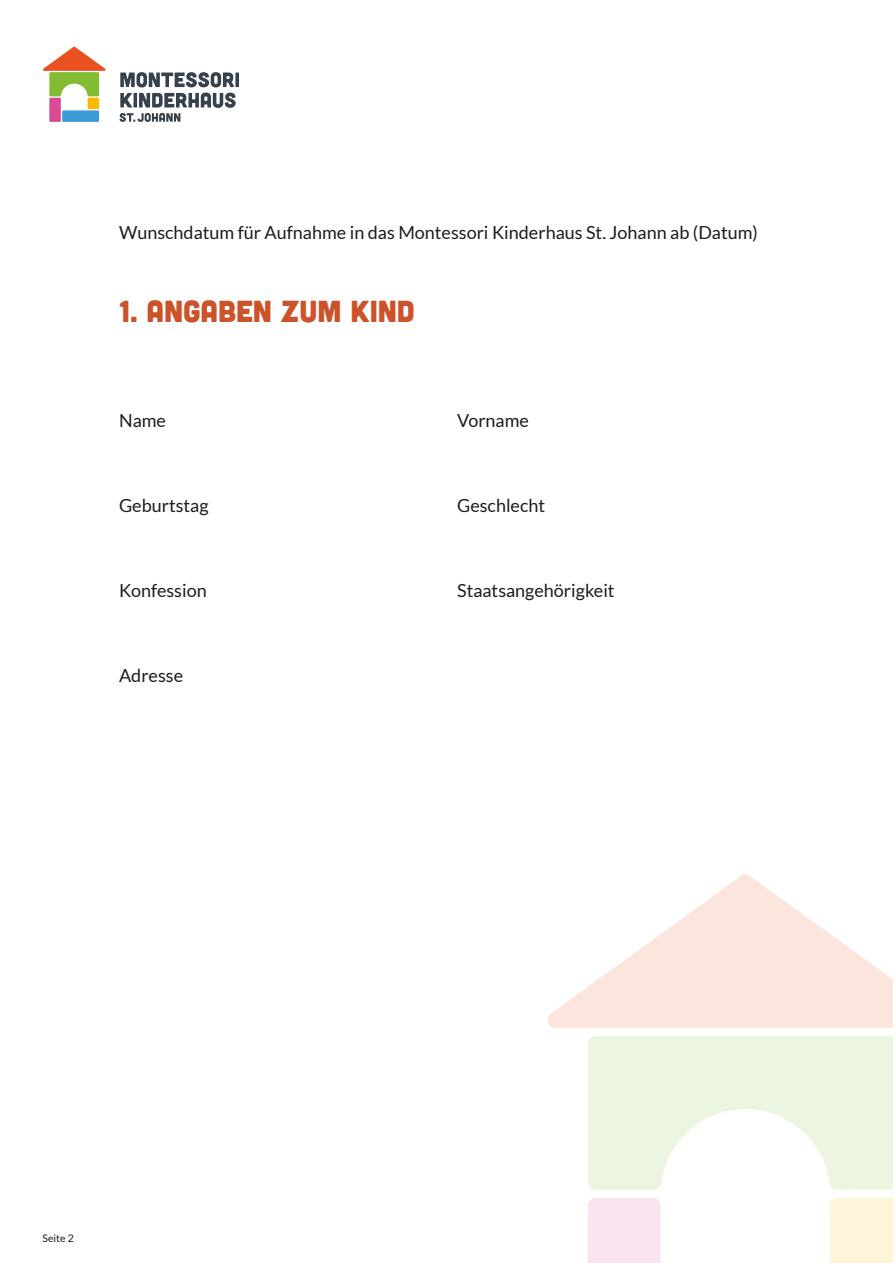
<style>
.page{position:relative;width:893px;height:1263px;background:#fff}
.page>*{position:absolute;margin:0;border:0;box-sizing:border-box;transform-origin:0 0}
.t1{font:30.3px "Cubano";letter-spacing:-.005em;color:#cc5229}
.t2{font:18px "Lato";color:#1d1d1b}
.t3{font:10.5px "Lato";color:#1d1d1b}
</style>
<div class="page">
<div style="left:588px;top:1198px;width:73px;height:65px;background:#f9e4ef"></div>
<div style="left:830px;top:1198px;width:63px;height:65px;background:#fef4d9"></div>
<svg style="left:547px;top:875px;width:346px;height:153px;fill:#fbe5dd"></svg>
<svg style="left:588px;top:1036px;width:305px;height:154px;fill:#ecf5e0"></svg>
<div style="left:49px;top:98px;width:12px;height:24px;background:#da4b95"></div>
<div style="left:88px;top:98px;width:11px;height:11px;background:#fbba00"></div>
<div style="left:62px;top:110px;width:37px;height:12px;background:#3a9bd6"></div>
<svg style="left:43px;top:47px;width:63px;height:49px"></svg>
<svg style="left:120px;top:72px;width:119px;height:15px"></svg>
<svg style="left:120px;top:93px;width:116px;height:29px"></svg>
<p class="t2" style="left:119px;top:223px;width:640px">Wunschdatum für Aufnahme in das Montessori Kinderhaus St. Johann ab (Datum)</p>
<h1 class="t1" style="left:119px;top:292px;width:297px">1. ANGABEN ZUM KIND</h1>
<p class="t2" style="left:119px;top:410px;width:48px">Name</p>
<p class="t2" style="left:119px;top:495px;width:91px">Geburtstag</p>
<p class="t2" style="left:119px;top:580px;width:89px">Konfession</p>
<p class="t2" style="left:119px;top:665px;width:66px">Adresse</p>
<p class="t2" style="left:457px;top:410px;width:73px">Vorname</p>
<p class="t2" style="left:457px;top:495px;width:90px">Geschlecht</p>
<p class="t2" style="left:457px;top:580px;width:159px">Staatsangehörigkeit</p>
<p class="t3" style="left:43px;top:1232px;width:33px">Seite 2</p>
</div>
